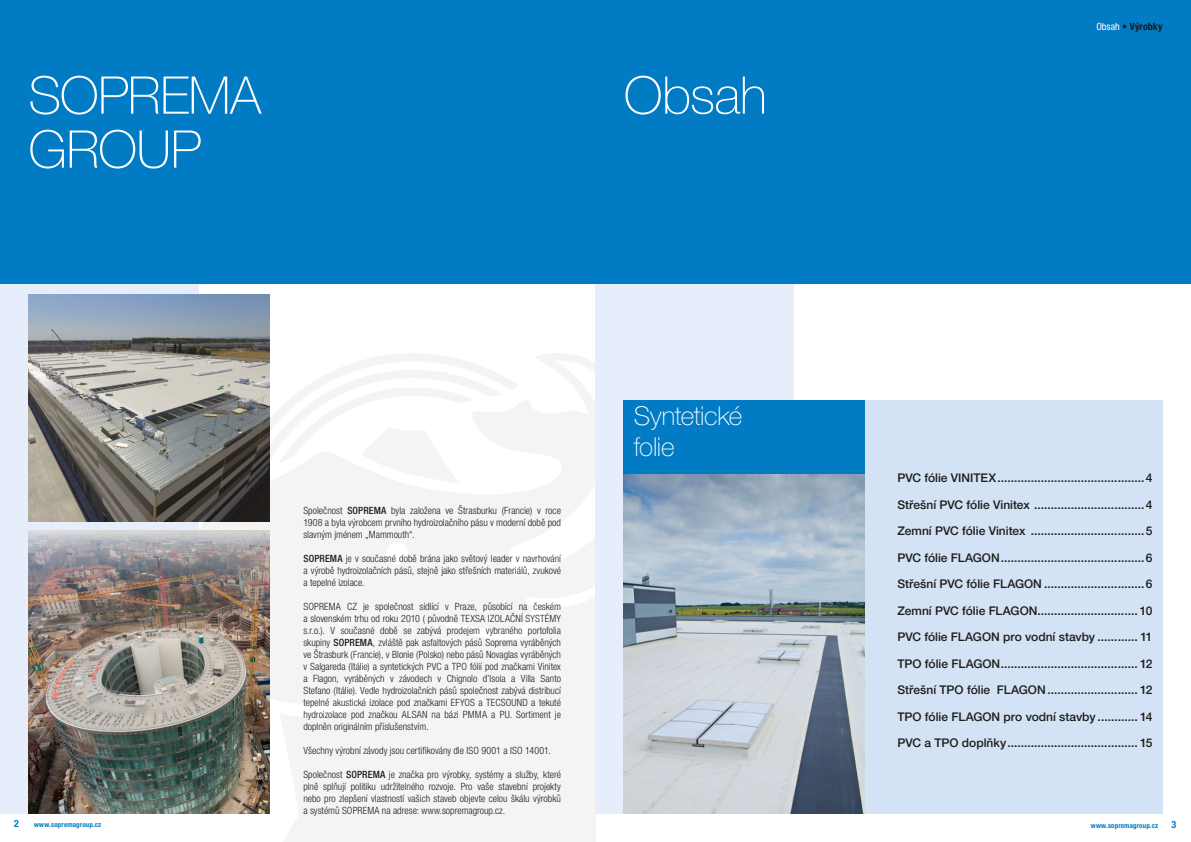
<style>
.page{position:relative;width:1191px;height:842px;background:#fff}
.page>*{position:absolute;margin:0;border:0;box-sizing:border-box;transform-origin:0 0}
.t1{font:100 52px/54px "Helvetica Neue LT Pro";letter-spacing:-.01em;color:#fff}
.t2{font:100 26px/31.2px "Helvetica Neue LT Pro";letter-spacing:-.01em;color:#fff}
.t3{font:500 12px "Helvetica Neue LT Pro";color:#1d1d1b}
.t4{font:300 condensed 10px/12px "Helvetica Neue LT Pro";color:#1d1d1b;text-align:justify}
.t5{font:700 condensed 10px "Helvetica Neue LT Pro";letter-spacing:.01em;color:#1d1d1b}
.t6{font:700 condensed 10px "Helvetica Neue LT Pro";color:#007bc4}
.t7{font:700 condensed 7px "Helvetica Neue LT Pro";letter-spacing:.02em;color:#007bc4}
.s1{font-weight:500}
.s2{font-weight:400;color:#fff}
.s3{font-weight:400}
</style>
<div class="page">
<div style="left:0;top:269px;width:198px;height:545px;background:#e5eefa"></div>
<svg style="left:166px;top:339px;width:429px;height:503px;fill:#f4f4f4"></svg>
<svg style="left:234px;top:353px;width:361px;height:223px"></svg>
<div style="left:0;top:0;width:595px;height:283px;background:#007bc4"></div>
<img style="left:28px;top:295px;width:241px;height:226px">
<img style="left:28px;top:530px;width:241px;height:284px">
<div style="left:595px;top:269px;width:199px;height:545px;background:#e5eefa"></div>
<div style="left:624px;top:400px;width:538px;height:414px;background:#d3e2f5"></div>
<div style="left:595px;top:0;width:596px;height:283px;background:#007bc4"></div>
<img style="left:624px;top:473px;width:241px;height:340px">
<div style="left:624px;top:400px;width:241px;height:73px;background:#007bc4"></div>
<h1 class="t1" style="left:28px;top:68px;width:234px">SOPREMA<br>GROUP</h1>
<h1 class="t1" style="left:624px;top:68px;width:145px">Obsah</h1>
<p class="t4" style="left:303px;top:504px;width:259px">Společnost <span class="s1">SOPREMA</span> byla založena ve Štrasburku (Francie) v roce 1908 a byla výrobcem prvního hydroizolačního pásu v moderní době pod slavným jménem „Mammouth“.</p>
<p class="t4" style="left:303px;top:552px;width:259px"><span class="s1">SOPREMA</span> je v současné době brána jako světový leader v navrhování a výrobě hydroizolačních pásů, stejně jako střešních materiálů, zvukové a tepelné izolace.</p>
<p class="t4" style="left:303px;top:600px;width:259px">SOPREMA CZ je společnost sídlící v Praze, působící na českém a slovenském trhu od roku 2010 ( původně TEXSA IZOLAČNÍ SYSTÉMY s.r.o.). V současné době se zabývá prodejem vybraného portofolia skupiny <span class="s1">SOPREMA</span>, zvláště pak asfaltových pásů Soprema vyráběných ve Štrasburk (Francie), v Blonie (Polsko) nebo pásů Novaglas vyráběných v Salgareda (Itálie) a syntetických PVC a TPO fólií pod značkami Vinitex a Flagon, vyráběných v závodech v Chignolo d’Isola a Villa Santo Stefano (Itálie). Vedle hydroizolačních pásů společnost zabývá distribucí tepelné akustické izolace pod značkami EFYOS a TECSOUND a tekuté hydroizolace pod značkou ALSAN na bázi PMMA a PU. Sortiment je doplněn originálním příslušenstvím.</p>
<p class="t4" style="left:303px;top:744px;width:249px">Všechny výrobní závody jsou certifikovány dle ISO 9001 a ISO 14001.</p>
<p class="t4" style="left:303px;top:768px;width:259px">Společnost <span class="s1">SOPREMA</span> je značka pro výrobky, systémy a služby, které plně splňují politiku udržitelného rozvoje. Pro vaše stavební projekty nebo pro zlepšení vlastností vašich staveb objevte celou škálu výrobků a systémů SOPREMA na adrese: www.sopremagroup.cz.</p>
<h2 class="t2" style="left:634px;top:400px;width:110px">Syntetické folie</h2>
<p class="t5" style="left:1096px;top:20px;width:68px"><span class="s2">Obsah</span> <span class="s3">•</span> Výrobky</p>
<p class="t3" style="left:897px;top:471px;width:257px">PVC fólie VINITEX............................................4</p>
<p class="t3" style="left:897px;top:497px;width:257px">Střešní PVC fólie Vinitex .................................4</p>
<p class="t3" style="left:897px;top:524px;width:257px">Zemní PVC fólie Vinitex ..................................5</p>
<p class="t3" style="left:897px;top:550px;width:257px">PVC fólie FLAGON...........................................6</p>
<p class="t3" style="left:897px;top:577px;width:257px">Střešní PVC fólie FLAGON ..............................6</p>
<p class="t3" style="left:897px;top:603px;width:257px">Zemní PVC fólie FLAGON.............................. 10</p>
<p class="t3" style="left:897px;top:630px;width:257px">PVC fólie FLAGON pro vodní stavby ............ 11</p>
<p class="t3" style="left:897px;top:656px;width:257px">TPO fólie FLAGON......................................... 12</p>
<p class="t3" style="left:897px;top:683px;width:257px">Střešní TPO fólie FLAGON ........................... 12</p>
<p class="t3" style="left:897px;top:709px;width:257px">TPO fólie FLAGON pro vodní stavby ............ 14</p>
<p class="t3" style="left:897px;top:736px;width:257px">PVC a TPO doplňky....................................... 15</p>
<p class="t6" style="left:14px;top:818px;width:6px">2</p>
<p class="t7" style="left:34px;top:821px;width:69px">www.sopremagroup.cz</p>
<p class="t7" style="left:1090px;top:821px;width:69px">www.sopremagroup.cz</p>
<p class="t6" style="left:1171px;top:818px;width:6px">3</p>
</div>
